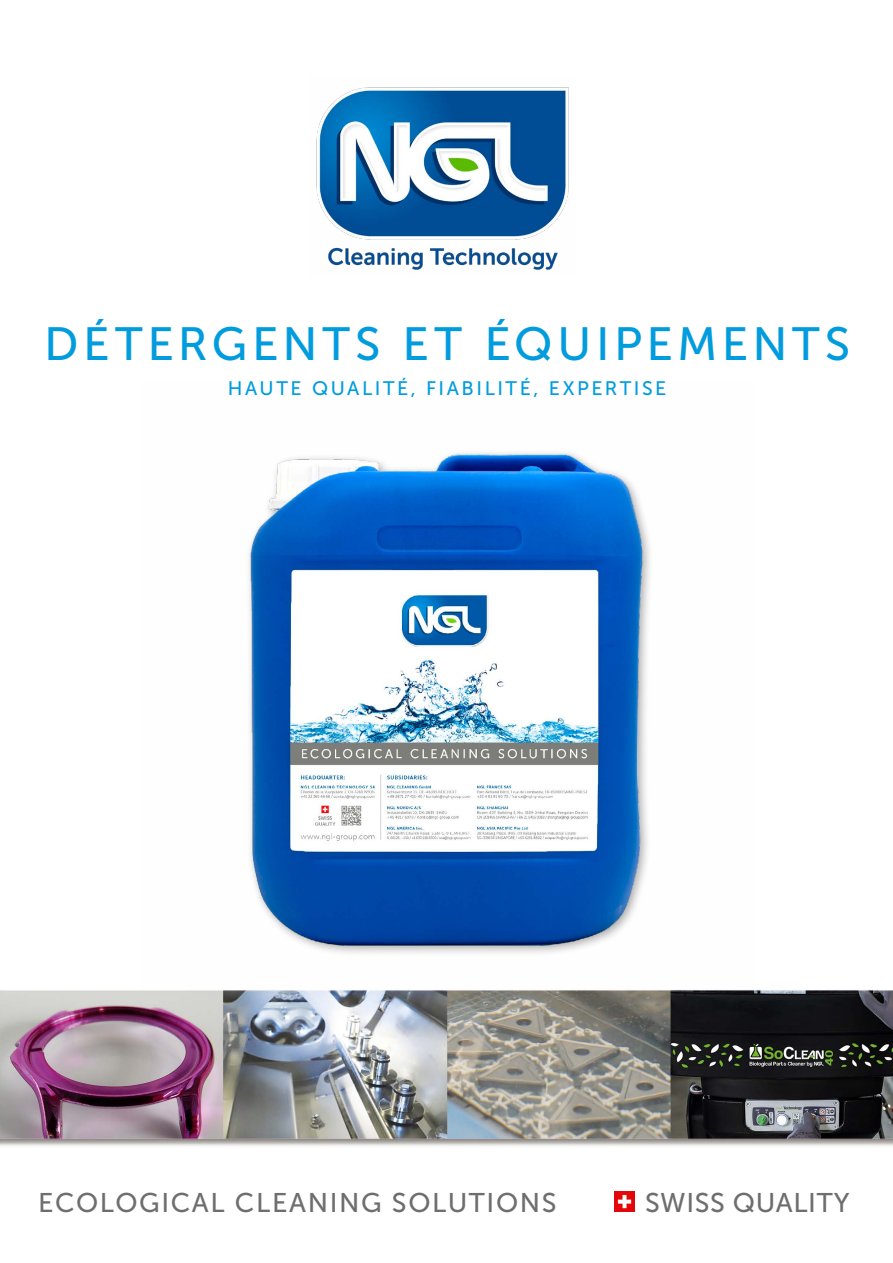
<style>
.page{position:relative;width:893px;height:1263px;background:#fff}
.page>*{position:absolute;margin:0;border:0;box-sizing:border-box;transform-origin:0 0}
.t1{font:46.5px "Museo Sans 500";letter-spacing:.1em;color:#009cde}
.t2{font:27px "Museo Sans 500";letter-spacing:.06em;color:#6e6e6e}
.t3{font:27px "Museo Sans 500";letter-spacing:.02em;color:#6e6e6e}
.t4{font:19.5px "Museo Sans 500";letter-spacing:.13em;color:#009cde}
</style>
<div class="page">
<img style="left:0;top:990px;width:893px;height:202px">
<img style="left:140px;top:452px;width:612px;height:543px">
<img style="left:316px;top:87px;width:253px;height:183px">
<img style="left:614px;top:1192px;width:21px;height:20px">
<h1 class="t1" style="left:44px;top:318px;width:808px">DÉTERGENTS ET ÉQUIPEMENTS</h1>
<p class="t4" style="left:228px;top:378px;width:440px">HAUTE QUALITÉ, FIABILITÉ, EXPERTISE</p>
<h2 class="t2" style="left:38px;top:1188px;width:520px">ECOLOGICAL CLEANING SOLUTIONS</h2>
<h2 class="t3" style="left:645px;top:1188px;width:206px">SWISS QUALITY</h2>
</div>
